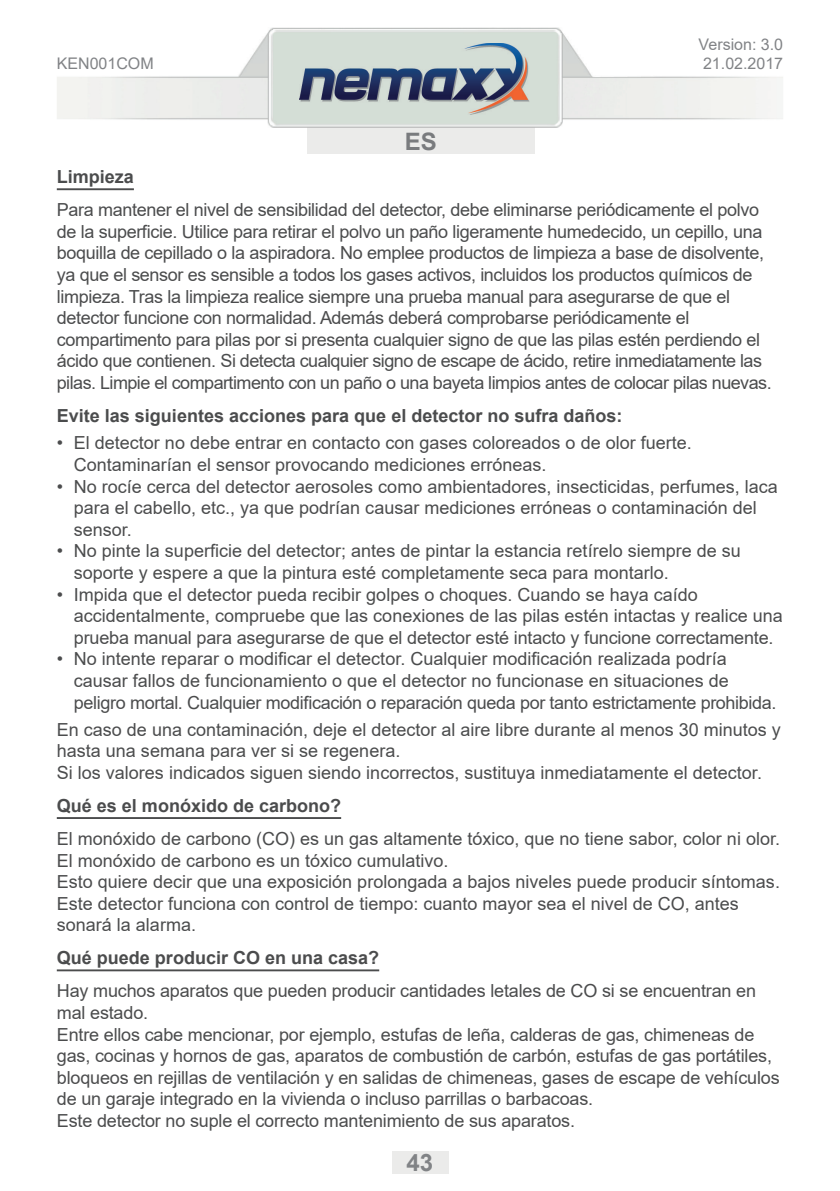
<style>
.page{position:relative;width:840px;height:1191px;background:#fff}
.page>*{position:absolute;margin:0;border:0;box-sizing:border-box;transform-origin:0 0}
.t1{font:700 24px "Arial";color:#818386}
.t2{font:700 24px "Arial";color:#797b7e}
.t3{font:18px/21.6px "Arial";letter-spacing:-.01em;color:#4b4c4d}
.t4{font:700 18px "Arial";color:#4b4c4d}
.t5{font:16px "Arial";color:#818386}
</style>
<div class="page">
<div style="left:307px;top:125px;width:227px;height:29px;background:#ebebea"></div>
<img style="left:57px;top:27px;width:725px;height:101px">
<img style="left:300px;top:43px;width:229px;height:71px">
<div style="left:391px;top:1151px;width:57px;height:23px;background:#ebebea"></div>
<hr style="left:57px;top:188px;width:77px;height:2px;background:#4b4c4d">
<hr style="left:57px;top:817px;width:284px;height:2px;background:#4b4c4d">
<hr style="left:57px;top:969px;width:322px;height:2px;background:#4b4c4d">
<p class="t5" style="left:698px;top:33px;width:86px">Version: 3.0</p>
<p class="t5" style="left:57px;top:52px;width:98px">KEN001COM</p>
<p class="t5" style="left:702px;top:52px;width:82px">21.02.2017</p>
<h1 class="t2" style="left:404px;top:125px;width:34px">ES</h1>
<p class="t4" style="left:57px;top:164px;width:79px">Limpieza</p>
<p class="t3" style="left:57px;top:199px;width:716px">Para mantener el nivel de sensibilidad del detector, debe eliminarse periódicamente el polvo de la superficie. Utilice para retirar el polvo un paño ligeramente humedecido, un cepillo, una boquilla de cepillado o la aspiradora. No emplee productos de limpieza a base de disolvente, ya que el sensor es sensible a todos los gases activos, incluidos los productos químicos de limpieza. Tras la limpieza realice siempre una prueba manual para asegurarse de que el detector funcione con normalidad. Además deberá comprobarse periódicamente el compartimento para pilas por si presenta cualquier signo de que las pilas estén perdiendo el ácido que contienen. Si detecta cualquier signo de escape de ácido, retire inmediatamente las pilas. Limpie el compartimento con un paño o una bayeta limpios antes de colocar pilas nuevas.</p>
<p class="t4" style="left:57px;top:403px;width:567px">Evite las siguientes acciones para que el detector no sufra daños:</p>
<p class="t3" style="left:74px;top:432px;width:619px;text-indent:-17px">• El detector no debe entrar en contacto con gases coloreados o de olor fuerte.<br>Contaminarían el sensor provocando mediciones erróneas.</p>
<p class="t3" style="left:74px;top:475px;width:705px;text-indent:-17px">• No rocíe cerca del detector aerosoles como ambientadores, insecticidas, perfumes, laca para el cabello, etc., ya que podrían causar mediciones erróneas o contaminación del sensor.</p>
<p class="t3" style="left:74px;top:540px;width:668px;text-indent:-17px">• No pinte la superficie del detector; antes de pintar la estancia retírelo siempre de su soporte y espere a que la pintura esté completamente seca para montarlo.</p>
<p class="t3" style="left:74px;top:583px;width:710px;text-indent:-17px">• Impida que el detector pueda recibir golpes o choques. Cuando se haya caído accidentalmente, compruebe que las conexiones de las pilas estén intactas y realice una prueba manual para asegurarse de que el detector esté intacto y funcione correctamente.</p>
<p class="t3" style="left:74px;top:648px;width:703px;text-indent:-17px">• No intente reparar o modificar el detector. Cualquier modificación realizada podría causar fallos de funcionamiento o que el detector no funcionase en situaciones de peligro mortal. Cualquier modificación o reparación queda por tanto estrictamente prohibida.</p>
<p class="t3" style="left:57px;top:718px;width:725px">En caso de una contaminación, deje el detector al aire libre durante al menos 30 minutos y hasta una semana para ver si se regenera.<br>Si los valores indicados siguen siendo incorrectos, sustituya inmediatamente el detector.</p>
<p class="t4" style="left:57px;top:793px;width:286px">Qué es el monóxido de carbono?</p>
<p class="t3" style="left:57px;top:827px;width:724px">El monóxido de carbono (CO) es un gas altamente tóxico, que no tiene sabor, color ni olor.<br>El monóxido de carbono es un tóxico cumulativo.<br>Esto quiere decir que una exposición prolongada a bajos niveles puede producir síntomas.<br>Este detector funciona con control de tiempo: cuanto mayor sea el nivel de CO, antes sonará la alarma.</p>
<p class="t4" style="left:57px;top:945px;width:324px">Qué puede producir CO en una casa?</p>
<p class="t3" style="left:57px;top:980px;width:724px">Hay muchos aparatos que pueden producir cantidades letales de CO si se encuentran en mal estado.<br>Entre ellos cabe mencionar, por ejemplo, estufas de leña, calderas de gas, chimeneas de gas, cocinas y hornos de gas, aparatos de combustión de carbón, estufas de gas portátiles, bloqueos en rejillas de ventilación y en salidas de chimeneas, gases de escape de vehículos de un garaje integrado en la vivienda o incluso parrillas o barbacoas.<br>Este detector no suple el correcto mantenimiento de sus aparatos.</p>
<h1 class="t1" style="left:406px;top:1146px;width:28px">43</h1>
</div>
